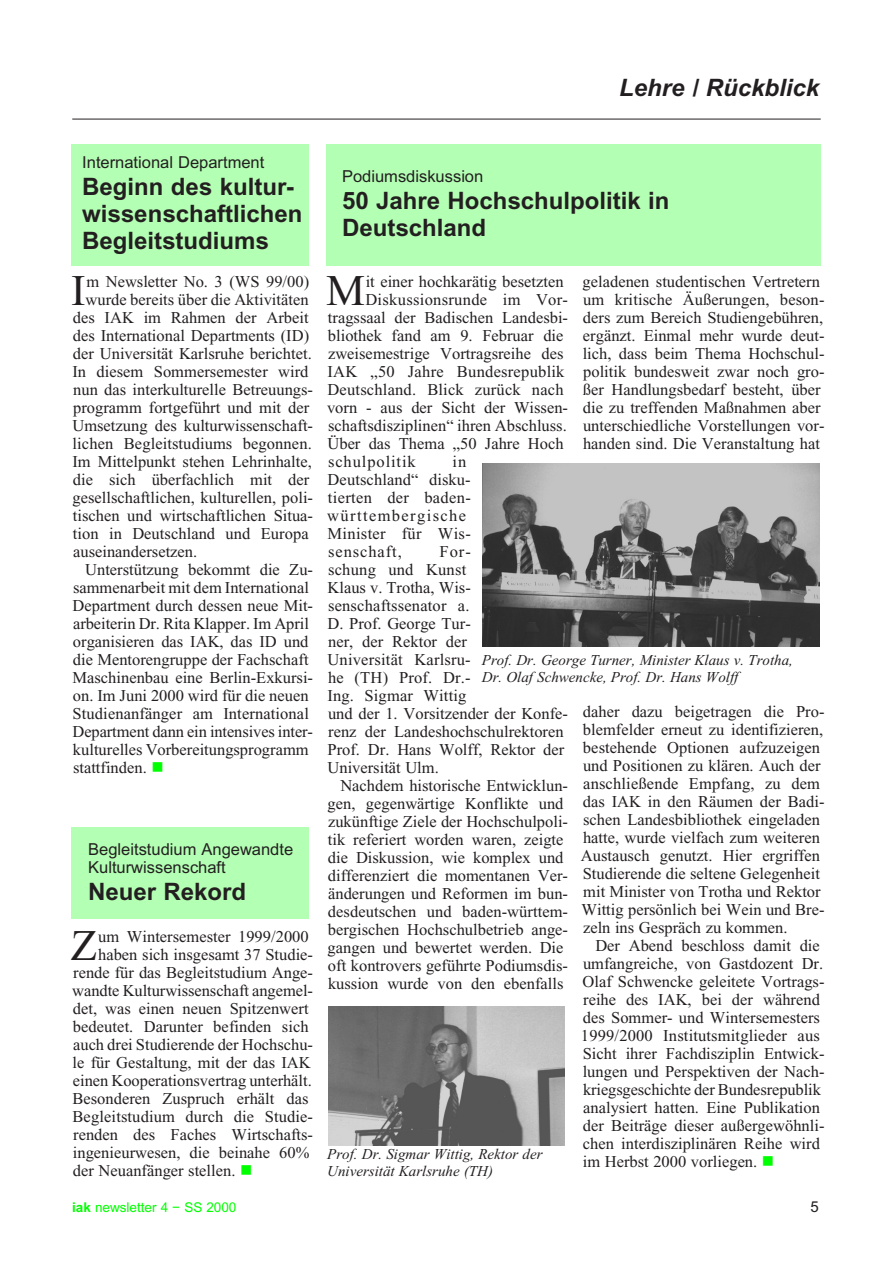
<style>
.page{position:relative;width:893px;height:1263px;background:#fff}
.page>*{position:absolute;margin:0;border:0;box-sizing:border-box;transform-origin:0 0}
.t1{font:43.65px "Times New Roman";color:#231f20}
.t2{font:700 24px/27px "Arial";color:#231f20}
.t3{font:italic 700 24px "Arial";color:#231f20}
.t4{font:16.5px/18px "Times New Roman";color:#231f20}
.t5{font:16.5px/18px "Times New Roman";letter-spacing:.02em;color:#231f20}
.t6{font:16.5px/18px "Arial";color:#231f20}
.t7{font:16.5px "Times New Roman";letter-spacing:.055em;color:#231f20}
.t8{font:italic 15px/16.5px "Times New Roman";color:#231f20}
.t9{font:15px "Arial";color:#231f20}
.t10{font:13.5px "Arial";color:#0f0}
.s1{color:#0f0}
.s2{font-weight:700}
</style>
<div class="page">
<div style="left:326px;top:144px;width:495px;height:122px;background:#b3ffb3"></div>
<hr style="left:72px;top:119px;width:749px;height:1px;background:#231f20">
<div style="left:71px;top:144px;width:238px;height:122px;background:#b3ffb3"></div>
<div style="left:71px;top:828px;width:238px;height:91px;background:#b3ffb3"></div>
<img style="left:482px;top:463px;width:337px;height:184px">
<img style="left:328px;top:1006px;width:236px;height:139px">
<h2 class="t3" style="left:619px;top:74px;width:202px">Lehre / Rückblick</h2>
<p class="t6" style="left:82px;top:153px;width:184px">International Department</p>
<h2 class="t2" style="left:82px;top:173px;width:222px">Beginn des kultur&shy;wissenschaftlichen<br>Begleitstudiums</h2>
<h1 class="t1" style="left:71px;top:265px;width:16px">I</h1>
<p class="t4" style="left:86px;top:272px;width:224px">m Newsletter No. 3 (WS 99/00)</p>
<p class="t4" style="left:86px;top:290px;width:225px">wurde bereits über die Aktivitäten</p>
<p class="t4" style="left:73px;top:308px;width:237px">des IAK im Rahmen der Arbeit</p>
<p class="t4" style="left:73px;top:326px;width:238px">des International Departments (ID)</p>
<p class="t4" style="left:73px;top:344px;width:240px">der Universität Karlsruhe berichtet.</p>
<p class="t4" style="left:72px;top:362px;width:238px">In diesem Sommersemester wird</p>
<p class="t4" style="left:73px;top:380px;width:241px">nun das interkulturelle Betreuungs-</p>
<p class="t4" style="left:73px;top:398px;width:238px">programm fortgeführt und mit der</p>
<p class="t4" style="left:72px;top:416px;width:242px">Umsetzung des kulturwissenschaft-</p>
<p class="t4" style="left:73px;top:434px;width:241px">lichen Begleitstudiums begonnen.</p>
<p class="t4" style="left:72px;top:452px;width:241px">Im Mittelpunkt stehen Lehrinhalte,</p>
<p class="t4" style="left:73px;top:470px;width:238px">die sich überfachlich mit der</p>
<p class="t4" style="left:73px;top:488px;width:242px">gesellschaftlichen, kulturellen, poli-</p>
<p class="t4" style="left:73px;top:506px;width:242px">tischen und wirtschaftlichen Situa-</p>
<p class="t4" style="left:73px;top:524px;width:237px">tion in Deutschland und Europa</p>
<p class="t4" style="left:73px;top:542px;width:126px">auseinandersetzen.</p>
<p class="t4" style="left:85px;top:560px;width:229px">Unterstützung bekommt die Zu-</p>
<p class="t4" style="left:73px;top:578px;width:237px">sammenarbeit mit dem International</p>
<p class="t4" style="left:73px;top:596px;width:242px">Department durch dessen neue Mit-</p>
<p class="t4" style="left:73px;top:614px;width:237px">arbeiterin Dr. Rita Klapper. Im April</p>
<p class="t4" style="left:73px;top:632px;width:237px">organisieren das IAK, das ID und</p>
<p class="t4" style="left:73px;top:650px;width:237px">die Mentorengruppe der Fachschaft</p>
<p class="t4" style="left:73px;top:668px;width:242px">Maschinenbau eine Berlin-Exkursi-</p>
<p class="t4" style="left:73px;top:686px;width:237px">on. Im Juni 2000 wird für die neuen</p>
<p class="t4" style="left:73px;top:704px;width:238px">Studienanfänger am International</p>
<p class="t4" style="left:73px;top:722px;width:242px">Department dann ein intensives inter-</p>
<p class="t4" style="left:73px;top:740px;width:237px">kulturelles Vorbereitungsprogramm</p>
<p class="t4" style="left:73px;top:758px;width:92px">stattfinden. <span class="s1">■</span></p>
<p class="t6" style="left:88px;top:840px;width:206px">Begleitstudium Angewandte<br>Kulturwissenschaft</p>
<h2 class="t2" style="left:88px;top:878px;width:160px">Neuer Rekord</h2>
<h1 class="t1" style="left:71px;top:919px;width:28px">Z</h1>
<p class="t4" style="left:98px;top:927px;width:212px">um Wintersemester 1999/2000</p>
<p class="t4" style="left:98px;top:945px;width:216px">haben sich insgesamt 37 Studie-</p>
<p class="t4" style="left:73px;top:963px;width:241px">rende für das Begleitstudium Ange-</p>
<p class="t4" style="left:72px;top:981px;width:242px">wandte Kulturwissenschaft angemel-</p>
<p class="t4" style="left:73px;top:999px;width:237px">det, was einen neuen Spitzenwert</p>
<p class="t4" style="left:73px;top:1017px;width:237px">bedeutet. Darunter befinden sich</p>
<p class="t4" style="left:73px;top:1035px;width:241px">auch drei Studierende der Hochschu-</p>
<p class="t4" style="left:73px;top:1053px;width:240px">le für Gestaltung, mit der das IAK</p>
<p class="t4" style="left:73px;top:1071px;width:240px">einen Kooperationsvertrag unterhält.</p>
<p class="t4" style="left:73px;top:1089px;width:237px">Besonderen Zuspruch erhält das</p>
<p class="t4" style="left:73px;top:1107px;width:242px">Begleitstudium durch die Studie-</p>
<p class="t4" style="left:73px;top:1125px;width:241px">renden des Faches Wirtschafts-</p>
<p class="t4" style="left:73px;top:1143px;width:238px">ingenieurwesen, die beinahe 60%</p>
<p class="t4" style="left:73px;top:1161px;width:181px">der Neuanfänger stellen. <span class="s1">■</span></p>
<p class="t10" style="left:72px;top:1199px;width:166px"><span class="s2">iak</span> newsletter 4 − SS 2000</p>
<p class="t6" style="left:342px;top:168px;width:143px">Podiumsdiskussion</p>
<h2 class="t2" style="left:342px;top:188px;width:329px">50 Jahre Hochschulpolitik in<br>Deutschland</h2>
<h1 class="t1" style="left:326px;top:265px;width:40px">M</h1>
<p class="t4" style="left:366px;top:272px;width:199px">it einer hochkarätig besetzten</p>
<p class="t4" style="left:583px;top:272px;width:243px">geladenen studentischen Vertretern um kritische Äußerungen, beson&shy;ders zum Bereich Studiengebühren, ergänzt. Einmal mehr wurde deut&shy;lich, dass beim Thema Hochschul&shy;politik bundesweit zwar noch gro&shy;ßer Handlungsbedarf besteht, über die zu treffenden Maßnahmen aber unterschiedliche Vorstellungen vor&shy;handen sind. Die Veranstaltung hat</p>
<p class="t5" style="left:365px;top:290px;width:204px">Diskussionsrunde im Vor-</p>
<p class="t4" style="left:328px;top:308px;width:242px">tragssaal der Badischen Landesbi-</p>
<p class="t4" style="left:328px;top:326px;width:237px">bliothek fand am 9. Februar die</p>
<p class="t4" style="left:328px;top:344px;width:237px">zweisemestrige Vortragsreihe des</p>
<p class="t4" style="left:327px;top:362px;width:239px">IAK „50 Jahre Bundesrepublik</p>
<p class="t4" style="left:328px;top:380px;width:238px">Deutschland. Blick zurück nach</p>
<p class="t4" style="left:327px;top:398px;width:243px">vorn - aus der Sicht der Wissen-</p>
<p class="t4" style="left:328px;top:416px;width:240px">schaftsdisziplinen“ ihren Abschluss.</p>
<p class="t4" style="left:327px;top:434px;width:238px">Über das Thema „50 Jahre Hoch</p>
<p class="t7" style="left:328px;top:452px;width:89px">schulpolitik</p>
<p class="t5" style="left:327px;top:452px;width:145px;text-indent:125px">in<br>Deutschland“ disku&shy;tierten der baden&shy;württembergische<br>Minister für Wis&shy;senschaft,</p>
<p class="t4" style="left:327px;top:542px;width:242px;text-indent:112px">For-<br>schung und Kunst<br>Klaus v. Trotha, Wis&shy;senschaftssenator a.<br>D. Prof. George Tur-<br>ner, der Rektor der<br>Universität Karlsru-<br>he (TH) Prof. Dr.-<br>Ing. Sigmar Wittig<br>und der 1. Vorsitzender der Konfe&shy;renz der Landeshochschulrektoren<br>Prof. Dr. Hans Wolff, Rektor der<br>Universität Ulm.</p>
<p class="t4" style="left:328px;top:776px;width:242px;text-indent:13px">Nachdem historische Entwicklun&shy;gen, gegenwärtige Konflikte und zukünftige Ziele der Hochschulpoli&shy;tik referiert worden waren, zeigte die Diskussion, wie komplex und differenziert die momentanen Ver&shy;änderungen und Reformen im bun&shy;desdeutschen und baden-württem&shy;bergischen Hochschulbetrieb ange&shy;gangen und bewertet werden. Die oft kontrovers geführte Podiumsdis&shy;kussion wurde von den ebenfalls</p>
<p class="t8" style="left:482px;top:652px;width:312px">Prof. Dr. George Turner, Minister Klaus v. Trotha,<br>Dr. Olaf Schwencke, Prof. Dr. Hans Wolff</p>
<p class="t4" style="left:581px;top:702px;width:245px">daher dazu beigetragen die Pro&shy;blemfelder erneut zu identifizieren, bestehende Optionen aufzuzeigen und Positionen zu klären. Auch der anschließende Empfang, zu dem das IAK in den Räumen der Badi&shy;schen Landesbibliothek eingeladen hatte, wurde vielfach zum weiteren Austausch genutzt. Hier ergriffen Studierende die seltene Gelegenheit mit Minister von Trotha und Rektor Wittig persönlich bei Wein und Bre&shy;zeln ins Gespräch zu kommen.</p>
<p class="t4" style="left:581px;top:936px;width:245px;text-indent:14px">Der Abend beschloss damit die umfangreiche, von Gastdozent Dr.<br>Olaf Schwencke geleitete Vortrags&shy;reihe des IAK, bei der während des Sommer- und Wintersemesters 1999/2000 Institutsmitglieder aus Sicht ihrer Fachdisziplin Entwick&shy;lungen und Perspektiven der Nach&shy;kriegsgeschichte der Bundesrepublik analysiert hatten. Eine Publikation der Beiträge dieser außergewöhnli&shy;chen interdisziplinären Reihe wird im Herbst 2000 vorliegen. <span class="s1">■</span></p>
<p class="t8" style="left:327px;top:1146px;width:217px">Prof. Dr. Sigmar Wittig, Rektor der<br>Universität Karlsruhe (TH)</p>
<p class="t9" style="left:810px;top:1198px;width:10px">5</p>
</div>
